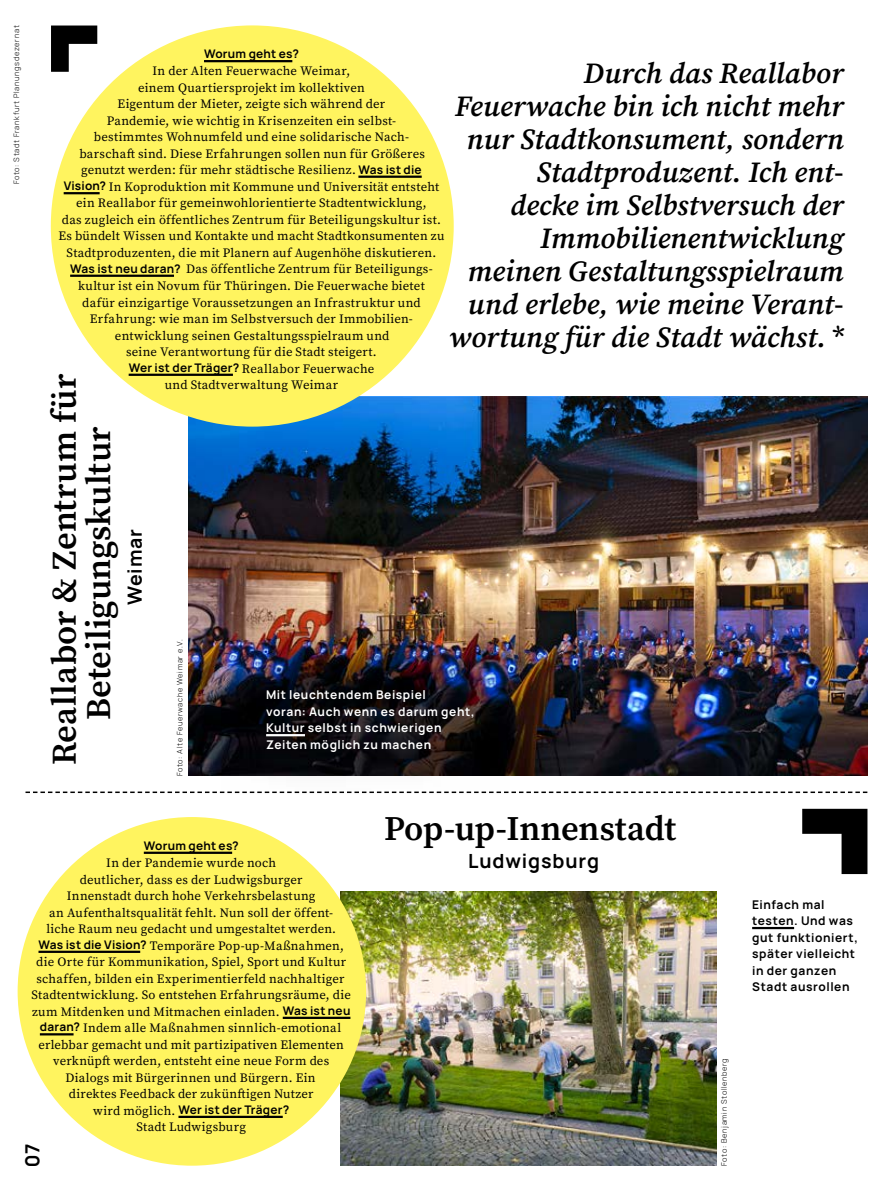
<style>
.page{position:relative;width:893px;height:1191px;background:#fff}
.page>*{position:absolute;margin:0;border:0;box-sizing:border-box;transform-origin:0 0}
.SP_HL_10{font:600 34.5px/34.5px "Source Serif Pro";color:#000;text-align:center}
.SP_Pseudozitat{font:italic 600 29.25px/33px "Source Serif Pro";letter-spacing:.005em;color:#000;text-align:right}
.SP_HL_10-2{font:700 19.5px "Manrope";letter-spacing:.045em;color:#000}
.SP_Text_im_Kreis{font:12.75px/16.5px "Source Serif Pro";letter-spacing:.02em;color:#000;text-align:center}
.t1{font:700 12px/16.5px "Manrope";letter-spacing:.05em;color:#fff}
.t2{font:700 12px/16.5px "Manrope";letter-spacing:.05em;color:#000}
.SP_Text_im_Kreis-2{font:700 11.85px "Manrope";letter-spacing:.02em;color:#000}
.t3{font:300 7.5px "Manrope";letter-spacing:.09em;color:#000}
.s1{font-family:"Manrope";font-weight:700;font-size:11.85px}
.s2{font-size:28.8px}
.s3{color:#fff}
.s4{font-family:"Source Serif Pro";font-weight:400;font-size:12.75px}
</style>
<div class="page">
<img style="left:340px;top:891px;width:376px;height:274px">
<img style="left:189px;top:396px;width:678px;height:380px">
<div style="left:51px;top:25px;width:403px;height:401px;background:#fff45f;border-radius:50%"></div>
<hr style="left:204px;top:60px;width:88px;height:2px;background:#000">
<hr style="left:358px;top:176px;width:64px;height:2px;background:#000">
<hr style="left:64px;top:192px;width:36px;height:2px;background:#000">
<hr style="left:70px;top:275px;width:104px;height:2px;background:#000">
<hr style="left:129px;top:374px;width:104px;height:2px;background:#000">
<svg style="left:26px;top:791px;width:841px;height:2px"></svg>
<div style="left:18px;top:817px;width:348px;height:348px;background:#fff45f;border-radius:50%"></div>
<hr style="left:144px;top:851px;width:88px;height:3px;background:#000">
<hr style="left:38px;top:950px;width:102px;height:3px;background:#000">
<hr style="left:283px;top:1016px;width:67px;height:3px;background:#000">
<hr style="left:40px;top:1033px;width:34px;height:2px;background:#000">
<hr style="left:178px;top:1115px;width:105px;height:3px;background:#000">
<hr style="left:752px;top:927px;width:42px;height:2px;background:#000">
<img style="left:222px;top:645px;width:288px;height:149px">
<hr style="left:266px;top:734px;width:39px;height:2px;background:#fff">
<svg style="left:51px;top:26px;width:46px;height:46px"></svg>
<svg style="left:802px;top:809px;width:65px;height:65px"></svg>
<p class="t3" style="left:12px;top:184px;width:160px;rotate:-90deg">Foto: Stadt Frankfurt Planungsdezernat</p>
<p class="SP_Text_im_Kreis-2" style="left:204px;top:46px;width:96px">Worum geht es?</p>
<p class="SP_Text_im_Kreis" style="left:58px;top:63px;width:388px">In der Alten Feuerwache Weimar,<br>einem Quartiersprojekt im kollektiven<br>Eigentum der Mieter, zeigte sich während der<br>Pandemie, wie wichtig in Krisenzeiten ein selbst-<br>bestimmtes Wohnumfeld und eine solidarische Nach-<br>barschaft sind. Diese Erfahrungen sollen nun für Größeres genutzt werden: für mehr städtische Resilienz. <span class="s1">Was ist die Vision?</span> In Koproduktion mit Kommune und Universität entsteht ein Reallabor für gemeinwohlorientierte Stadtentwicklung,<br>das zugleich ein öffentliches Zentrum für Beteiligungskultur ist.<br>Es bündelt Wissen und Kontakte und macht Stadtkonsumenten zu Stadtproduzenten, die mit Planern auf Augenhöhe diskutieren.<br><span class="s1">Was ist neu daran?</span> Das öffentliche Zentrum für Beteiligungs&shy;kultur ist ein Novum für Thüringen. Die Feuerwache bietet<br>dafür einzigartige Voraussetzungen an Infrastruktur und Erfahrung: wie man im Selbstversuch der Immobilien&shy;entwicklung seinen Gestaltungsspielraum und<br>seine Verantwortung für die Stadt steigert.<br><span class="s1">Wer ist der Träger?</span> Reallabor Feuerwache<br>und Stadtverwaltung Weimar</p>
<p class="SP_Pseudozitat" style="left:449px;top:57px;width:396px">Durch das Reallabor<br>Feuerwache bin ich nicht mehr nur Stadtkonsument, sondern<br>Stadtproduzent. Ich ent-<br>decke im Selbstversuch der<br>Immobilienentwicklung meinen Gestaltungsspielraum und erlebe, wie meine Verant&shy;wortung für die Stadt wächst. <span class="s2">*</span></p>
<h2 class="SP_HL_10" style="left:47px;top:765px;width:393px;rotate:-90deg">Reallabor &amp; Zentrum für<br>Beteiligungskultur <span class="s3">·</span></h2>
<h2 class="SP_HL_10-2" style="left:122px;top:605px;width:78px;rotate:-90deg">Weimar</h2>
<p class="t3" style="left:175px;top:776px;width:139px;rotate:-90deg">Foto: Alte Feuerwache Weimar e.V.</p>
<p class="t1" style="left:266px;top:686px;width:210px">Mit leuchtendem Beispiel<br>voran: Auch wenn es darum geht,<br>Kultur selbst in schwierigen<br>Zeiten möglich zu machen</p>
<p class="SP_Text_im_Kreis-2" style="left:144px;top:838px;width:96px">Worum geht es?</p>
<p class="SP_Text_im_Kreis" style="left:32px;top:855px;width:321px">In der Pandemie wurde noch<br>deutlicher, dass es der Ludwigsburger<br>Innenstadt durch hohe Verkehrsbelastung<br>an Aufenthaltsqualität fehlt. Nun soll der öffent-<br>liche Raum neu gedacht und umgestaltet werden.<br><span class="s1">Was ist die Vision?</span> Temporäre Pop-up-Maßnahmen, die Orte für Kommunikation, Spiel, Sport und Kultur schaffen, bilden ein Experimentierfeld nachhaltiger Stadtentwicklung. So entstehen Erfahrungsräume, die zum Mitdenken und Mitmachen einladen. <span class="s1">Was ist neu daran?</span> Indem alle Maßnahmen sinnlich-emotional erlebbar gemacht und mit partizipativen Elementen verknüpft werden, entsteht eine neue Form des Dialogs mit Bürgerinnen und Bürgern. Ein<br>direktes Feedback der zukünftigen Nutzer</p>
<p class="SP_Text_im_Kreis-2" style="left:93px;top:1102px;width:198px"><span class="s4">wird möglich.</span> Wer ist der Träger?</p>
<p class="SP_Text_im_Kreis" style="left:137px;top:1119px;width:111px">Stadt Ludwigsburg</p>
<h3 class="SP_HL_10-2" style="left:20px;top:1167px;width:26px;rotate:-90deg">07</h3>
<h2 class="SP_HL_10" style="left:384px;top:810px;width:308px">Pop-up-Innenstadt <span class="s3">·</span></h2>
<h2 class="SP_HL_10-2" style="left:468px;top:848px;width:132px">Ludwigsburg</h2>
<p class="t2" style="left:752px;top:896px;width:107px">Einfach mal testen. Und was gut funktioniert, später vielleicht in der ganzen<br>Stadt ausrollen</p>
<p class="t3" style="left:720px;top:1165px;width:109px;rotate:-90deg">Foto: Benjamin Stollenberg</p>
</div>
